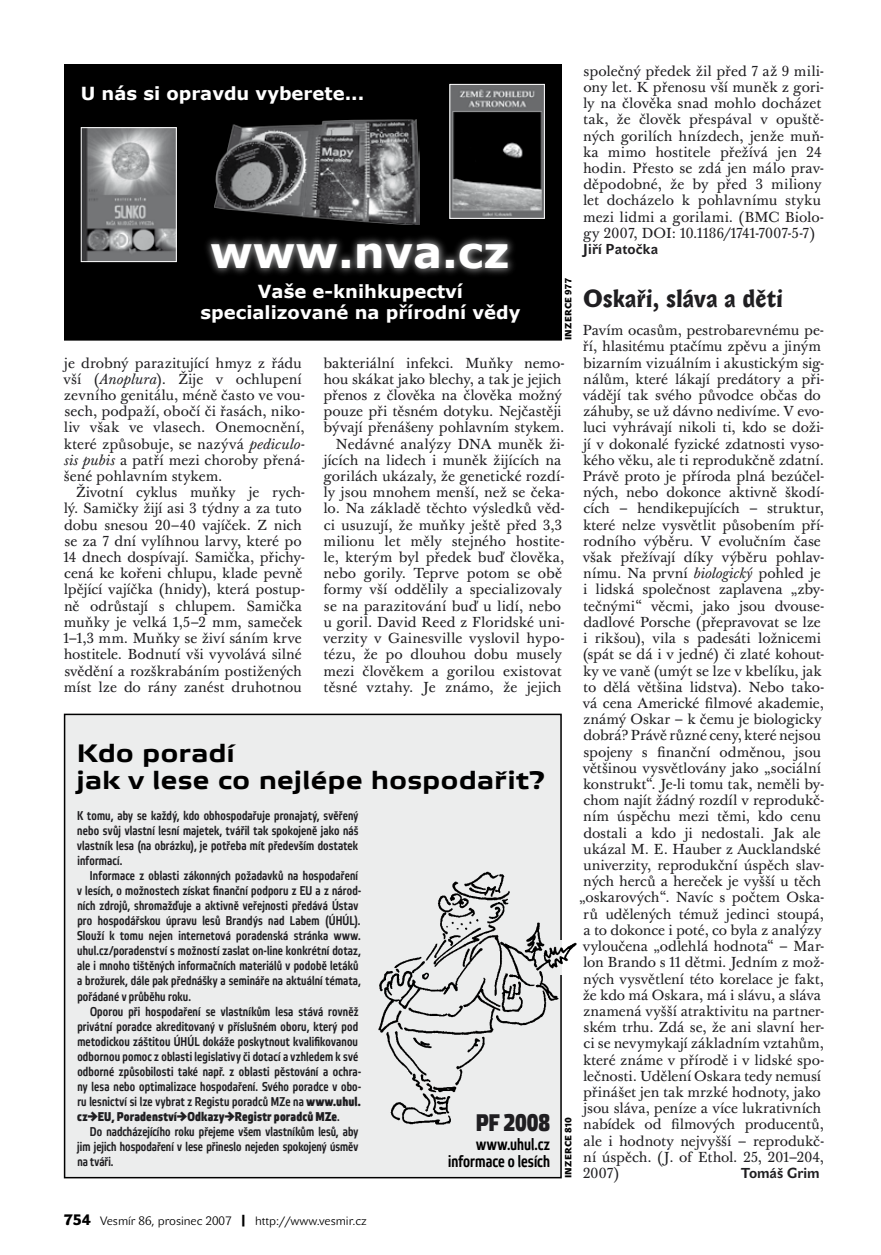
<style>
.page{position:relative;width:881px;height:1255px;background:#fff}
.page>*{position:absolute;margin:0;border:0;box-sizing:border-box;transform-origin:0 0}
.t1{font:700 43.5px "Verdana";color:#fff}
.t2{font:700 25.2px/27px "Etelka Wide Text Pro";color:#000}
.t3{font:700 24px "Lexon Gothic";color:#1f1e21}
.t4{font:700 24px "Etelka Narrow Medium Pro";letter-spacing:-.005em;color:#1f1e21}
.t5{font:700 18px/21.6px "Verdana";color:#fff;text-align:center}
.t6{font:16.5px/17px "Etelka Narrow Medium Pro";color:#000;text-align:right}
.t7{font:14.25px/16.2px "Baskerville 10 Pro";letter-spacing:-.005em;color:#1f1e21}
.t8{font:700 14.25px "John Sans Text Pro";letter-spacing:.005em;color:#1f1e21}
.t9{font:12.75px/15px "Etelka Narrow Medium Pro";letter-spacing:.015em;color:#1f1e21;text-align:justify}
.t10{font:12px "John Sans Lite Pro";color:#000}
.t11{font:9px "John Sans Black Pro";letter-spacing:.04em;color:#000}
.s1{font-style:italic}
.s2{font-weight:700}
.s3{font-family:"John Sans Black Pro";font-size:15px}
.s4{font-family:"John Sans Black Pro"}
</style>
<div class="page">
<div style="left:64px;top:713px;width:497px;height:465px;background:#eceded;border:2px solid #000"></div>
<div style="left:64px;top:64px;width:497px;height:276px;background:#000"></div>
<svg style="left:202px;top:233px;width:315px;height:45px;background:#363737"></svg>
<img style="left:214px;top:119px;width:205px;height:106px">
<img style="left:83px;top:129px;width:92px;height:131px">
<div style="left:81px;top:127px;width:96px;height:135px;border:1px solid #fff"></div>
<img style="left:451px;top:86px;width:91px;height:131px">
<div style="left:449px;top:84px;width:95px;height:135px;border:1px solid #fff"></div>
<img style="left:378px;top:870px;width:199px;height:255px">
<p class="t5" style="left:81px;top:82px;width:285px">U nás si opravdu vyberete...</p>
<h1 class="t1" style="left:210px;top:224px;width:301px">www.nva.cz</h1>
<p class="t5" style="left:200px;top:280px;width:321px">Vaše e-knihkupectví specializované na přírodní vědy</p>
<p class="t11" style="left:562px;top:340px;width:64px;rotate:-90deg">inzerce 977</p>
<p class="t7" style="left:63px;top:355px;width:243px">je drobný parazitující hmyz z řádu vší (<span class="s1">Anoplura</span>). Žije v ochlupení zevního genitálu, méně často ve vou&shy;sech, podpaží, obočí či řasách, niko&shy;liv však ve vlasech. Onemocnění, které způsobuje, se nazývá <span class="s1">pediculo&shy;sis pubis</span> a patří mezi choroby přená&shy;šené pohlavním stykem.</p>
<p class="t7" style="left:63px;top:485px;width:243px;text-indent:13px">Životní cyklus muňky je rych&shy;lý. Samičky žijí asi 3 týdny a za tuto dobu snesou 20–40 vajíček. Z nich se za 7 dní vylíhnou larvy, které po 14 dnech dospívají. Samička, přichy&shy;cená ke kořeni chlupu, klade pevně lpějící vajíčka (hnidy), která postup&shy;ně odrůstají s chlupem. Samička muňky je velká 1,5–2 mm, sameček 1–1,3 mm. Muňky se živí sáním krve hostitele. Bodnutí vši vyvolává silné svědění a rozškrabáním postižených míst lze do rány zanést druhotnou</p>
<p class="t7" style="left:323px;top:355px;width:243px;text-align:right">bakteriální infekci. Muňky nemo&shy;hou skákat jako blechy, a tak je jejich přenos z člověka na člověka možný pouze při těsném dotyku. Nejčastěji bývají přenášeny pohlavním stykem.<br>Nedávné analýzy DNA muněk ži&shy;jících na lidech i muněk žijících na gorilách ukázaly, že genetické rozdí&shy;ly jsou mnohem menší, než se čeka&shy;lo. Na základě těchto výsledků věd&shy;ci usuzují, že muňky ještě před 3,3 milionu let měly stejného hostite&shy;le, kterým byl předek buď člověka, nebo gorily. Teprve potom se obě formy vší oddělily a specializovaly se na parazitování buď u lidí, nebo u goril. David Reed z Floridské uni&shy;verzity v Gainesville vyslovil hypo&shy;tézu, že po dlouhou dobu musely mezi člověkem a gorilou existovat těsné vztahy. Je známo, že jejich</p>
<h2 class="t2" style="left:77px;top:741px;width:469px">Kdo poradí<br>jak v lese co nejlépe hospodařit?</h2>
<p class="t9" style="left:77px;top:809px;width:283px">K tomu, aby se každý, kdo obhospodařuje pronajatý, svěřený nebo svůj vlastní lesní majetek, tvářil tak spokojeně jako náš vlastník lesa (na obrázku), je potřeba mít především dostatek informací.</p>
<p class="t9" style="left:77px;top:869px;width:285px;text-align:left;text-indent:13px">Informace z oblasti zákonných požadavků na hospodaření v lesích, o možnostech získat finanční podporu z EU a z národ&shy;ních zdrojů, shromažďuje a aktivně veřejnosti předává Ústav pro hospodářskou úpravu lesů Brandýs nad Labem (ÚHÚL).<br>Slouží k tomu nejen internetová poradenská stránka www. uhul.cz/poradenství s možností zaslat on-line konkrétní dotaz, ale i mnoho tištěných informačních materiálů v podobě letáků a brožurek, dále pak přednášky a semináře na aktuální témata, pořádané v průběhu roku.</p>
<p class="t9" style="left:77px;top:1004px;width:285px;text-align:left;text-indent:13px">Oporou při hospodaření se vlastníkům lesa stává rovněž privátní poradce akreditovaný v příslušném oboru, který pod metodickou záštitou ÚHÚL dokáže poskytnout kvalifikovanou odbornou pomoc z oblasti legislativy či dotací a vzhledem k své odborné způsobilosti také např. z oblasti pěstování a ochra&shy;ny lesa nebo optimalizace hospodaření. Svého poradce v obo&shy;ru lesnictví si lze vybrat z Registu poradců MZe na <span class="s2">www.uhul. cz→EU, Poradenství→Odkazy→Registr poradců MZe</span>.</p>
<p class="t9" style="left:77px;top:1124px;width:282px;text-indent:13px">Do nadcházejícího roku přejeme všem vlastníkům lesů, aby jim jejich hospodaření v lese přineslo nejeden spokojený úsměv na tváři.</p>
<h3 class="t4" style="left:475px;top:1109px;width:76px">PF 2008</h3>
<p class="t6" style="left:448px;top:1136px;width:103px">www.uhul.cz informace o lesích</p>
<p class="t11" style="left:562px;top:1178px;width:63px;rotate:-90deg">inzerce 810</p>
<p class="t7" style="left:582px;top:64px;width:243px">společný předek žil před 7 až 9 mili&shy;ony let. K přenosu vší muněk z gori&shy;ly na člověka snad mohlo docházet tak, že člověk přespával v opuště&shy;ných gorilích hnízdech, jenže muň&shy;ka mimo hostitele přežívá jen 24 hodin. Přesto se zdá jen málo prav&shy;děpodobné, že by před 3 miliony let docházelo k pohlavnímu styku mezi lidmi a gorilami. (BMC Biolo&shy;gy 2007, DOI: 10.1186/1741-7007-5-7)</p>
<p class="t8" style="left:582px;top:241px;width:77px">Jiří Patočka</p>
<h3 class="t3" style="left:583px;top:285px;width:201px">Oskaři, sláva a děti</h3>
<p class="t7" style="left:582px;top:323px;width:243px">Pavím ocasům, pestrobarevnému pe-</p>
<p class="t7" style="left:582px;top:339px;width:239px">ří, hlasitému ptačímu zpěvu a jiným</p>
<p class="t7" style="left:583px;top:355px;width:242px">bizarním vizuálním i akustickým sig-</p>
<p class="t7" style="left:583px;top:372px;width:242px">nálům, které lákají predátory a při-</p>
<p class="t7" style="left:582px;top:388px;width:239px">vádějí tak svého původce občas do</p>
<p class="t7" style="left:583px;top:404px;width:242px">záhuby, se už dávno nedivíme. V evo-</p>
<p class="t7" style="left:582px;top:420px;width:243px">luci vyhrávají nikoli ti, kdo se doži-</p>
<p class="t7" style="left:583px;top:436px;width:242px">jí v dokonalé fyzické zdatnosti vyso-</p>
<p class="t7" style="left:582px;top:453px;width:242px">kého věku, ale ti reprodukčně zdatní.</p>
<p class="t7" style="left:582px;top:469px;width:243px">Právě proto je příroda plná bezúčel-</p>
<p class="t7" style="left:583px;top:485px;width:242px">ných, nebo dokonce aktivně škodí-</p>
<p class="t7" style="left:583px;top:501px;width:242px">cích – hendikepujících – struktur,</p>
<p class="t7" style="left:582px;top:517px;width:243px">které nelze vysvětlit působením pří-</p>
<p class="t7" style="left:583px;top:534px;width:239px">rodního výběru. V evolučním čase</p>
<p class="t7" style="left:582px;top:550px;width:243px">však přežívají díky výběru pohlav-</p>
<p class="t7" style="left:583px;top:566px;width:239px">nímu. Na první <span class="s1">biologický</span> pohled je</p>
<p class="t7" style="left:583px;top:582px;width:242px">i lidská společnost zaplavena „zby-</p>
<p class="t7" style="left:583px;top:598px;width:242px">tečnými“ věcmi, jako jsou dvouse-</p>
<p class="t7" style="left:583px;top:615px;width:239px">dadlové Porsche (přepravovat se lze</p>
<p class="t7" style="left:583px;top:631px;width:239px">i rikšou), vila s padesáti ložnicemi</p>
<p class="t7" style="left:582px;top:647px;width:243px">(spát se dá i v jedné) či zlaté kohout-</p>
<p class="t7" style="left:583px;top:663px;width:240px">ky ve vaně (umýt se lze v kbelíku, jak</p>
<p class="t7" style="left:583px;top:679px;width:242px">to dělá většina lidstva). Nebo tako-</p>
<p class="t7" style="left:582px;top:696px;width:242px">vá cena Americké filmové akademie,</p>
<p class="t7" style="left:583px;top:712px;width:240px">známý Oskar – k čemu je biologicky</p>
<p class="t7" style="left:583px;top:728px;width:239px">dobrá? Právě různé ceny, které nejsou</p>
<p class="t7" style="left:583px;top:744px;width:239px">spojeny s finanční odměnou, jsou</p>
<p class="t7" style="left:582px;top:760px;width:240px">většinou vysvětlovány jako „sociální</p>
<p class="t7" style="left:582px;top:777px;width:243px">konstrukt“. Je-li tomu tak, neměli by-</p>
<p class="t7" style="left:583px;top:793px;width:242px">chom najít žádný rozdíl v reprodukč-</p>
<p class="t7" style="left:583px;top:809px;width:239px">ním úspěchu mezi těmi, kdo cenu</p>
<p class="t7" style="left:583px;top:825px;width:239px">dostali a kdo ji nedostali. Jak ale</p>
<p class="t7" style="left:582px;top:841px;width:239px">ukázal M. E. Hauber z Aucklandské</p>
<p class="t7" style="left:582px;top:858px;width:243px">univerzity, reprodukční úspěch slav-</p>
<p class="t7" style="left:583px;top:874px;width:239px">ných herců a hereček je vyšší u těch</p>
<p class="t7" style="left:579px;top:890px;width:246px">„oskarových“. Navíc s počtem Oska-</p>
<p class="t7" style="left:583px;top:906px;width:242px">rů udělených témuž jedinci stoupá,</p>
<p class="t7" style="left:583px;top:922px;width:239px">a to dokonce i poté, co byla z analýzy</p>
<p class="t7" style="left:582px;top:939px;width:243px">vyloučena „odlehlá hodnota“ – Mar-</p>
<p class="t7" style="left:583px;top:955px;width:243px">lon Brando s 11 dětmi. Jedním z mož-</p>
<p class="t7" style="left:583px;top:971px;width:242px">ných vysvětlení této korelace je fakt,</p>
<p class="t7" style="left:582px;top:987px;width:240px">že kdo má Oskara, má i slávu, a sláva</p>
<p class="t7" style="left:583px;top:1003px;width:242px">znamená vyšší atraktivitu na partner-</p>
<p class="t7" style="left:583px;top:1020px;width:242px">ském trhu. Zdá se, že ani slavní her-</p>
<p class="t7" style="left:583px;top:1036px;width:242px">ci se nevymykají základním vztahům,</p>
<p class="t7" style="left:583px;top:1052px;width:243px">které známe v přírodě i v lidské spo-</p>
<p class="t7" style="left:582px;top:1068px;width:239px">lečnosti. Udělení Oskara tedy nemusí</p>
<p class="t7" style="left:583px;top:1084px;width:239px">přinášet jen tak mrzké hodnoty, jako</p>
<p class="t7" style="left:583px;top:1101px;width:239px">jsou sláva, peníze a více lukrativních</p>
<p class="t7" style="left:583px;top:1117px;width:242px">nabídek od filmových producentů,</p>
<p class="t7" style="left:583px;top:1133px;width:242px">ale i hodnoty nejvyšší – reprodukč-</p>
<p class="t7" style="left:583px;top:1149px;width:242px">ní úspěch. (J. of Ethol. 25, 201–204,</p>
<p class="t7" style="left:582px;top:1165px;width:38px">2007)</p>
<p class="t8" style="left:741px;top:1164px;width:80px">Tomáš Grim</p>
<p class="t10" style="left:64px;top:1213px;width:304px"><span class="s3">754</span> Vesmír 86, prosinec 2007 <span class="s4">|</span> http://www.vesmir.cz</p>
</div>
